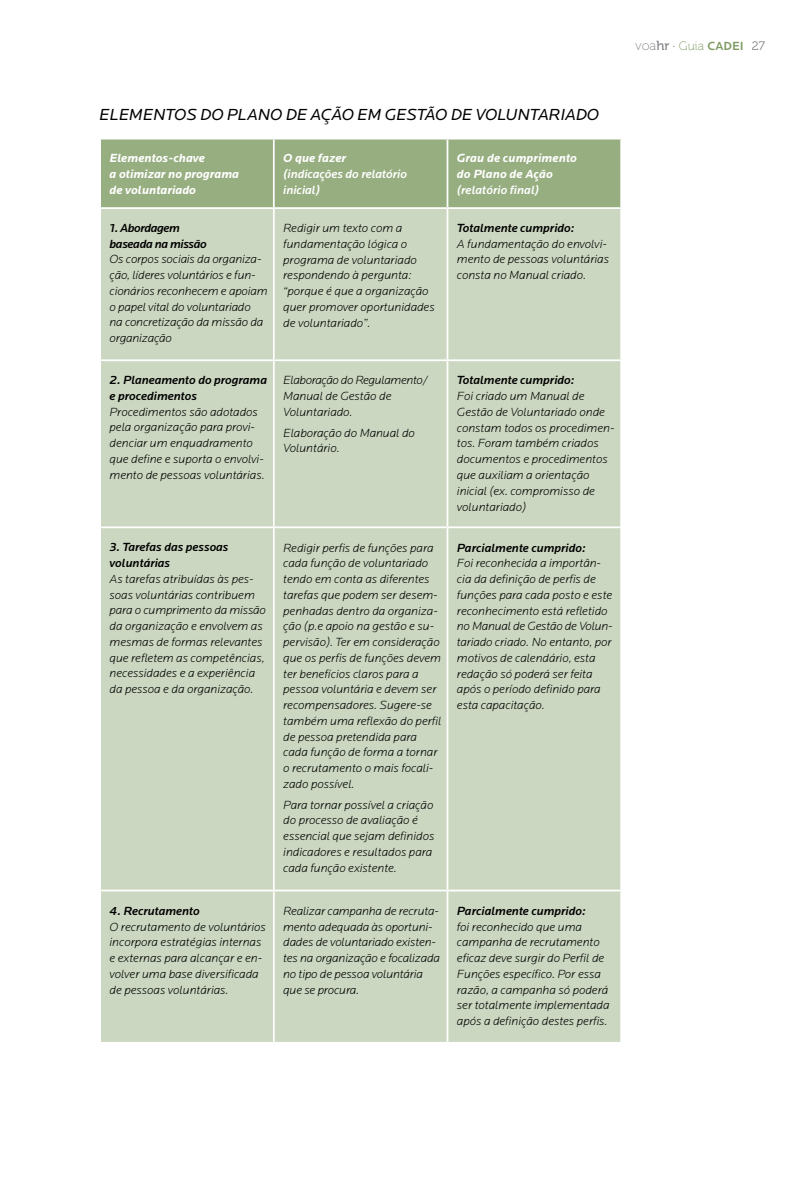
<style>
.page{position:relative;width:794px;height:1191px;background:#fff}
.page>*{position:absolute;margin:0;border:0;box-sizing:border-box;transform-origin:0 0}
.t1{font:italic 16.62px "Locator";color:#000}
.t2{font:italic 300 12.25px/15.8px "Locator";color:#000}
.t3{font:italic 500 12.25px/15.8px "Locator";color:#000}
.t4{font:italic 700 12.25px/15.8px "Locator";color:#fff}
.t5{font:italic 500 12.25px/15.8px "Locator";color:#fff}
.t6{font:italic 500 12.25px/15.8px "Locator";letter-spacing:-.025em;color:#000}
.t7{font:500 12.25px "Locator";color:#7d9a61}
.s1{font-family:"Museo 100";font-weight:400;font-size:13.12px;color:#808285}
.s2{font-family:"Museo 500";font-weight:400;font-size:13.12px;color:#808285}
.s3{font-family:"Museo 100";font-weight:400;color:#000}
.s4{font-family:"Museo 100";font-weight:400}
.s5{font-family:"Museo 300";font-weight:400;color:#808285}
</style>
<div class="page">
<div style="left:101px;top:139px;width:519px;height:68px;background:#97ae81"></div>
<div style="left:101px;top:209px;width:519px;height:832px;background:#cbd7c0"></div>
<hr style="left:273px;top:139px;width:2px;height:68px;background:#fff">
<hr style="left:446px;top:139px;width:2px;height:68px;background:#fff">
<hr style="left:273px;top:209px;width:2px;height:150px;background:#fff">
<hr style="left:446px;top:209px;width:2px;height:150px;background:#fff">
<hr style="left:99px;top:359px;width:175px;height:2px;background:#fff">
<hr style="left:273px;top:361px;width:2px;height:165px;background:#fff">
<hr style="left:274px;top:359px;width:173px;height:2px;background:#fff">
<hr style="left:446px;top:361px;width:2px;height:165px;background:#fff">
<hr style="left:447px;top:359px;width:175px;height:2px;background:#fff">
<hr style="left:99px;top:526px;width:175px;height:2px;background:#fff">
<hr style="left:273px;top:528px;width:2px;height:361px;background:#fff">
<hr style="left:274px;top:526px;width:173px;height:2px;background:#fff">
<hr style="left:446px;top:528px;width:2px;height:361px;background:#fff">
<hr style="left:447px;top:526px;width:175px;height:2px;background:#fff">
<hr style="left:99px;top:889px;width:175px;height:2px;background:#fff">
<hr style="left:273px;top:891px;width:2px;height:150px;background:#fff">
<hr style="left:274px;top:889px;width:173px;height:2px;background:#fff">
<hr style="left:446px;top:891px;width:2px;height:150px;background:#fff">
<hr style="left:447px;top:889px;width:175px;height:2px;background:#fff">
<p class="t7" style="left:635px;top:39px;width:131px"><span class="s1">voa</span><span class="s2">hr</span> <span class="s3">·</span> <span class="s4">Guia</span> CADEI <span class="s5">27</span></p>
<h1 class="t1" style="left:99px;top:106px;width:22px">ELEME</h1>
<h1 class="t1" style="left:153px;top:106px;width:24px">NTOS</h1>
<h1 class="t1" style="left:200px;top:106px;width:38px">DO PLA</h1>
<h1 class="t1" style="left:258px;top:106px;width:239px">NO DE AÇÃO EM GESTÃO DE VOLU</h1>
<h1 class="t1" style="left:517px;top:106px;width:24px">NTARIADO</h1>
<p class="t4" style="left:110px;top:151px;width:131px">Elementos-chave<br>a otimizar no programa de voluntariado</p>
<p class="t4" style="left:283px;top:151px;width:64px">O que fazer</p>
<p class="t4" style="left:457px;top:151px;width:122px">Grau de cumprimento do Plano de Ação</p>
<p class="t5" style="left:457px;top:182px;width:84px">(relatório final)</p>
<p class="t5" style="left:283px;top:166px;width:125px">(indicações do relatório inicial)</p>
<p class="t6" style="left:110px;top:220px;width:99px">1. Abordagem baseada na missão</p>
<p class="t2" style="left:110px;top:252px;width:159px">Os corpos sociais da organiza&shy;ção, líderes voluntários e fun&shy;cionários reconhecem e apoiam o papel vital do voluntariado<br>na concretização da missão da organização</p>
<p class="t3" style="left:110px;top:372px;width:159px">2. Planeamento do programa e procedimentos</p>
<p class="t2" style="left:110px;top:404px;width:156px">Procedimentos são adotados pela organização para provi&shy;denciar um enquadramento que define e suporta o envolvi&shy;mento de pessoas voluntárias.</p>
<p class="t3" style="left:110px;top:539px;width:120px">3. Tarefas das pessoas voluntárias</p>
<p class="t2" style="left:110px;top:571px;width:158px">As tarefas atribuídas às pes&shy;soas voluntárias contribuem para o cumprimento da missão da organização e envolvem as mesmas de formas relevantes que refletem as competências, necessidades e a experiência da pessoa e da organização.</p>
<p class="t3" style="left:110px;top:903px;width:92px">4. Recrutamento</p>
<p class="t2" style="left:110px;top:919px;width:158px">O recrutamento de voluntários incorpora estratégias internas e externas para alcançar e en&shy;volver uma base diversificada de pessoas voluntárias.</p>
<p class="t2" style="left:283px;top:221px;width:153px">Redigir um texto com a fundamentação lógica o programa de voluntariado respondendo à pergunta: “porque é que a organização quer promover oportunidades de voluntariado”.</p>
<p class="t3" style="left:457px;top:220px;width:119px">Totalmente cumprido:</p>
<p class="t2" style="left:457px;top:236px;width:154px">A fundamentação do envolvi&shy;mento de pessoas voluntárias consta no Manual criado.</p>
<p class="t2" style="left:283px;top:373px;width:146px">Elaboração do Regulamento/<br>Manual de Gestão de<br>Voluntariado.</p>
<p class="t2" style="left:283px;top:425px;width:133px">Elaboração do Manual do<br>Voluntário.</p>
<p class="t2" style="left:283px;top:540px;width:160px">Redigir perfis de funções para cada função de voluntariado tendo em conta as diferentes tarefas que podem ser desem&shy;penhadas dentro da organiza&shy;ção (p.e apoio na gestão e su&shy;pervisão). Ter em consideração que os perfis de funções devem ter benefícios claros para a pessoa voluntária e devem ser recompensadores. Sugere-se também uma reflexão do perfil de pessoa pretendida para cada função de forma a tornar o recrutamento o mais focali&shy;zado possível.</p>
<p class="t2" style="left:283px;top:797px;width:153px">Para tornar possível a criação do processo de avaliação é essencial que sejam definidos indicadores e resultados para cada função existente.</p>
<p class="t3" style="left:457px;top:373px;width:119px">Totalmente cumprido:</p>
<p class="t2" style="left:457px;top:389px;width:159px">Foi criado um Manual de<br>Gestão de Voluntariado onde constam todos os procedimen&shy;tos. Foram também criados documentos e procedimentos que auxiliam a orientação inicial (ex. compromisso de voluntariado)</p>
<p class="t3" style="left:457px;top:540px;width:130px">Parcialmente cumprido:</p>
<p class="t2" style="left:457px;top:556px;width:157px">Foi reconhecida a importân&shy;cia da definição de perfis de funções para cada posto e este reconhecimento está refletido no Manual de Gestão de Volun&shy;tariado criado. No entanto, por motivos de calendário, esta redação só poderá ser feita após o período definido para esta capacitação.</p>
<p class="t2" style="left:283px;top:903px;width:158px">Realizar campanha de recruta&shy;mento adequada às oportuni&shy;dades de voluntariado existen&shy;tes na organização e focalizada no tipo de pessoa voluntária que se procura.</p>
<p class="t3" style="left:457px;top:903px;width:130px">Parcialmente cumprido:</p>
<p class="t2" style="left:457px;top:919px;width:154px">foi reconhecido que uma campanha de recrutamento eficaz deve surgir do Perfil de<br>Funções específico. Por essa razão, a campanha só poderá ser totalmente implementada após a definição destes perfis.</p>
</div>
